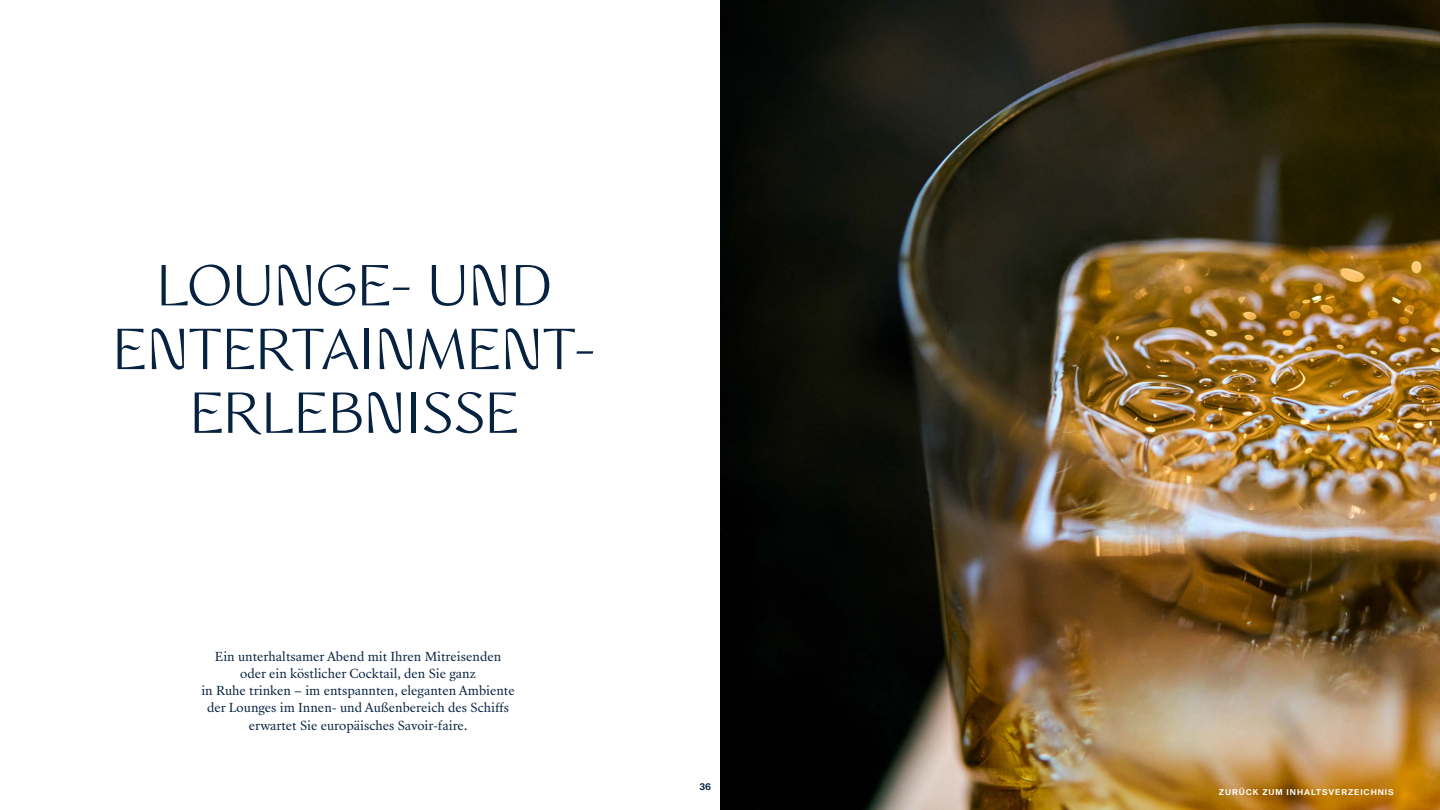
<style>
.page{position:relative;width:1440px;height:810px;background:#fff}
.page>*{position:absolute;margin:0;border:0;box-sizing:border-box;transform-origin:0 0}
.t1{font:52.5px/63.8px "WT Monarch Nova";color:#072241;text-align:center}
.t2{font:12px/17.2px "Sang Bleu Republic";color:#072241;text-align:center}
.t3{font:300 9.52px "Shapiro 65";color:#072241}
.t4{font:300 8.18px "Shapiro 65";letter-spacing:.11em;color:#fff}
</style>
<div class="page">
<img style="left:720px;top:0;width:720px;height:810px">
<h1 class="t1" style="left:113px;top:255px;width:485px">LOUNGE- UND<br>ENTERTAINMENT-<br>ERLEBNISSE</h1>
<p class="t2" style="left:201px;top:648px;width:315px">Ein unterhaltsamer Abend mit Ihren Mitreisenden oder ein köstlicher Cocktail, den Sie ganz<br>in Ruhe trinken – im entspannten, eleganten Ambiente der Lounges im Innen- und Außenbereich des Schiffs erwartet Sie europäisches Savoir-faire.</p>
<p class="t3" style="left:699px;top:780px;width:13px">36</p>
<p class="t4" style="left:1219px;top:786px;width:176px">ZURÜCK ZUM INHALTSVERZEICHNIS</p>
</div>
